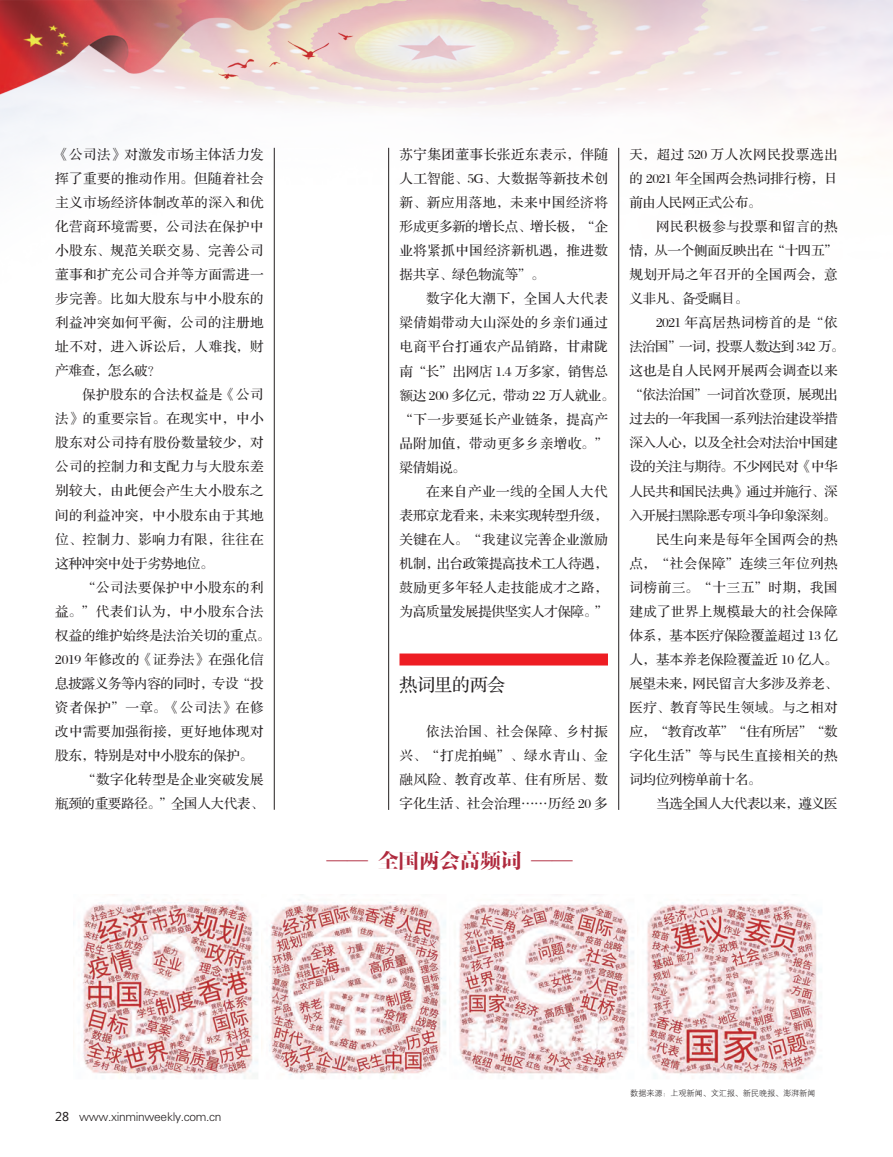
<style>
.page{position:relative;width:893px;height:1157px;background:#fff}
.page>*{position:absolute;margin:0;border:0;box-sizing:border-box;transform-origin:0 0}
.t1{font:21px "FZFYSJW GB1 0";letter-spacing:-.025em;color:#af293d}
.t2{font:18px "FZS3 K GBK1 0";letter-spacing:-.025em;color:#231f20}
.t3{font:13.5px/24px "FZS3 JW GB1 0";letter-spacing:.03em;color:#231f20;text-align:justify}
.t4{font:13.5px "FZS3 JW GB1 0";letter-spacing:-.025em;color:#231f20}
.t5{font:13.5px "FZS3 JW GB1 0";letter-spacing:-.035em;color:#231f20}
.t6{font:13.5px "FZS3 JW GB1 0";letter-spacing:-.045em;color:#231f20}
.t7{font:13.5px "FZS3 JW GB1 0";letter-spacing:.005em;color:#231f20}
.t8{font:13.5px "FZS3 JW GB1 0";letter-spacing:.05em;color:#231f20}
.t9{font:13.5px "FZS3 JW GB1 0";letter-spacing:-.04em;color:#231f20}
.t10{font:13.5px "FZS3 JW GB1 0";letter-spacing:-.015em;color:#231f20}
.t11{font:13.5px "FZS3 JW GB1 0";letter-spacing:-.005em;color:#231f20}
.t12{font:13.5px "FZS3 JW GB1 0";color:#231f20}
.t13{font:12px "FZXH1 JW GB1 0";letter-spacing:-.025em;color:#231f20}
.t14{font:8.25px "FZXH1 JW GB1 0";letter-spacing:-.025em;color:#231f20}
.s1{font-family:"Microsoft Ya Hei"}
</style>
<div class="page">
<img style="left:0;top:0;width:893px;height:394px">
<hr style="left:618px;top:148px;width:1px;height:662px;background:#231f20">
<hr style="left:388px;top:148px;width:1px;height:662px;background:#231f20">
<hr style="left:274px;top:148px;width:1px;height:661px;background:#231f20">
<div style="left:399px;top:653px;width:209px;height:12px;background:#ee1d23"></div>
<img style="left:81px;top:899px;width:741px;height:180px">
<p class="t3" style="left:55px;top:143px;width:210px">《公司法》对激发市场主体活力发</p>
<p class="t3" style="left:55px;top:167px;width:210px">挥了重要的推动作用。但随着社会</p>
<p class="t3" style="left:55px;top:191px;width:210px">主义市场经济体制改革的深入和优</p>
<p class="t3" style="left:55px;top:215px;width:210px">化营商环境需要，公司法在保护中</p>
<p class="t3" style="left:55px;top:239px;width:210px">小股东、规范关联交易、完善公司</p>
<p class="t3" style="left:55px;top:263px;width:210px">董事和扩充公司合并等方面需进一</p>
<p class="t3" style="left:55px;top:287px;width:210px">步完善。比如大股东与中小股东的</p>
<p class="t3" style="left:55px;top:311px;width:210px">利益冲突如何平衡，公司的注册地</p>
<p class="t3" style="left:55px;top:335px;width:210px">址不对，进入诉讼后，人难找，财</p>
<p class="t3" style="left:55px;top:359px;width:107px">产难查，怎么破？</p>
<p class="t3" style="left:82px;top:383px;width:183px">保护股东的合法权益是《公司</p>
<p class="t3" style="left:55px;top:407px;width:210px">法》的重要宗旨。在现实中，中小</p>
<p class="t3" style="left:55px;top:431px;width:210px">股东对公司持有股份数量较少，对</p>
<p class="t3" style="left:55px;top:455px;width:210px">公司的控制力和支配力与大股东差</p>
<p class="t3" style="left:55px;top:479px;width:210px">别较大，由此便会产生大小股东之</p>
<p class="t3" style="left:55px;top:503px;width:210px">间的利益冲突，中小股东由于其地</p>
<p class="t3" style="left:55px;top:527px;width:210px">位、控制力、影响力有限，往往在</p>
<p class="t4" style="left:55px;top:556px;width:160px">这种冲突中处于劣势地位。</p>
<p class="t3" style="left:82px;top:575px;width:183px">“公司法要保护中小股东的利</p>
<p class="t3" style="left:55px;top:599px;width:210px">益。”代表们认为，中小股东合法</p>
<p class="t11" style="left:55px;top:628px;width:217px">权益的维护始终是法治关切的重点。</p>
<p class="t3" style="left:55px;top:647px;width:210px">2019 年修改的《证券法》在强化信</p>
<p class="t4" style="left:55px;top:676px;width:210px">息披露义务等内容的同时，专设“投</p>
<p class="t3" style="left:55px;top:695px;width:210px">资者保护”一章。《公司法》在修</p>
<p class="t3" style="left:55px;top:719px;width:210px">改中需要加强衔接，更好地体现对</p>
<p class="t4" style="left:55px;top:748px;width:199px">股东，特别是对中小股东的保护。</p>
<p class="t3" style="left:82px;top:767px;width:183px">“数字化转型是企业突破发展</p>
<p class="t4" style="left:55px;top:796px;width:210px">瓶颈的重要路径。”全国人大代表、</p>
<p class="t3" style="left:399px;top:143px;width:210px">苏宁集团董事长张近东表示，伴随</p>
<p class="t3" style="left:399px;top:167px;width:210px">人工智能、5G、大数据等新技术创</p>
<p class="t3" style="left:399px;top:191px;width:210px">新、新应用落地，未来中国经济将</p>
<p class="t4" style="left:399px;top:220px;width:210px">形成更多新的增长点、增长极，“企</p>
<p class="t3" style="left:399px;top:239px;width:210px">业将紧抓中国经济新机遇，推进数</p>
<p class="t4" style="left:399px;top:268px;width:147px">据共享、绿色物流等”。</p>
<p class="t3" style="left:426px;top:287px;width:183px">数字化大潮下，全国人大代表</p>
<p class="t3" style="left:399px;top:311px;width:210px">梁倩娟带动大山深处的乡亲们通过</p>
<p class="t3" style="left:399px;top:335px;width:210px">电商平台打通农产品销路，甘肃陇</p>
<p class="t10" style="left:399px;top:364px;width:210px">南“长”出网店 1.4 万多家，销售总</p>
<p class="t4" style="left:399px;top:388px;width:217px">额达 200 多亿元，带动 22 万人就业。</p>
<p class="t3" style="left:399px;top:407px;width:210px">“下一步要延长产业链条，提高产</p>
<p class="t3" style="left:399px;top:431px;width:210px">品附加值，带动更多乡亲增收。”</p>
<p class="t3" style="left:399px;top:455px;width:68px">梁倩娟说。</p>
<p class="t3" style="left:426px;top:479px;width:183px">在来自产业一线的全国人大代</p>
<p class="t4" style="left:399px;top:508px;width:210px">表邢京龙看来，未来实现转型升级，</p>
<p class="t3" style="left:399px;top:527px;width:210px">关键在人。“我建议完善企业激励</p>
<p class="t4" style="left:399px;top:556px;width:210px">机制，出台政策提高技术工人待遇，</p>
<p class="t3" style="left:399px;top:575px;width:210px">鼓励更多年轻人走技能成才之路，</p>
<p class="t4" style="left:399px;top:604px;width:210px">为高质量发展提供坚实人才保障。”</p>
<p class="t2" style="left:399px;top:676px;width:107px">热词里的两会</p>
<p class="t3" style="left:399px;top:719px;width:210px;text-indent:27px">依法治国、社会保障、乡村振兴、“打虎拍蝇”、绿水青山、金融风险、教育改革、住有所居、数字化生活、社会治理……历经 20 多</p>
<p class="t1" style="left:327px;top:849px;width:248px">—— 全国两会高频词 ——</p>
<p class="t8" style="left:629px;top:148px;width:210px">天，超过 520 万人次网民投票选出</p>
<p class="t7" style="left:629px;top:172px;width:210px">的 2021 年全国两会热词排行榜，日</p>
<p class="t4" style="left:629px;top:196px;width:133px">前由人民网正式公布。</p>
<p class="t3" style="left:656px;top:215px;width:183px">网民积极参与投票和留言的热</p>
<p class="t4" style="left:629px;top:244px;width:210px">情，从一个侧面反映出在“十四五”</p>
<p class="t3" style="left:629px;top:263px;width:210px">规划开局之年召开的全国两会，意</p>
<p class="t3" style="left:629px;top:287px;width:120px">义非凡、备受瞩目。</p>
<p class="t3" style="left:656px;top:311px;width:183px">2021 年高居热词榜首的是“依</p>
<p class="t6" style="left:629px;top:340px;width:217px">法治国”一词，投票人数达到 342 万。</p>
<p class="t3" style="left:629px;top:359px;width:210px">这也是自人民网开展两会调查以来</p>
<p class="t5" style="left:629px;top:388px;width:210px">“依法治国”一词首次登顶，展现出</p>
<p class="t9" style="left:629px;top:412px;width:210px">过去的一年我国一系列法治建设举措</p>
<p class="t5" style="left:629px;top:436px;width:210px">深入人心，以及全社会对法治中国建</p>
<p class="t5" style="left:629px;top:460px;width:210px">设的关注与期待。不少网民对《中华</p>
<p class="t5" style="left:629px;top:484px;width:210px">人民共和国民法典》通过并施行、深</p>
<p class="t6" style="left:629px;top:508px;width:208px">入开展扫黑除恶专项斗争印象深刻。</p>
<p class="t3" style="left:656px;top:527px;width:183px">民生向来是每年全国两会的热</p>
<p class="t3" style="left:629px;top:551px;width:210px">点，“社会保障”连续三年位列热</p>
<p class="t8" style="left:629px;top:580px;width:210px">词榜前三。“十三五”时期，我国</p>
<p class="t3" style="left:629px;top:599px;width:210px">建成了世界上规模最大的社会保障</p>
<p class="t12" style="left:629px;top:628px;width:210px">体系，基本医疗保险覆盖超过 13 亿</p>
<p class="t7" style="left:629px;top:652px;width:210px">人，基本养老保险覆盖近 10 亿人。</p>
<p class="t4" style="left:629px;top:676px;width:210px">展望未来，网民留言大多涉及养老、</p>
<p class="t3" style="left:629px;top:695px;width:210px">医疗、教育等民生领域。与之相对</p>
<p class="t4" style="left:629px;top:724px;width:210px">应，“教育改革”“住有所居”“数</p>
<p class="t3" style="left:629px;top:743px;width:210px">字化生活”等与民生直接相关的热</p>
<p class="t4" style="left:629px;top:772px;width:133px">词均位列榜单前十名。</p>
<p class="t9" style="left:656px;top:796px;width:183px">当选全国人大代表以来，遵义医</p>
<p class="t13" style="left:55px;top:1109px;width:168px"><span class="s1">28</span> www.xinminweekly.com.cn</p>
<p class="t14" style="left:630px;top:1089px;width:187px">数据来源：上观新闻、文汇报、新民晚报、澎湃新闻</p>
</div>
